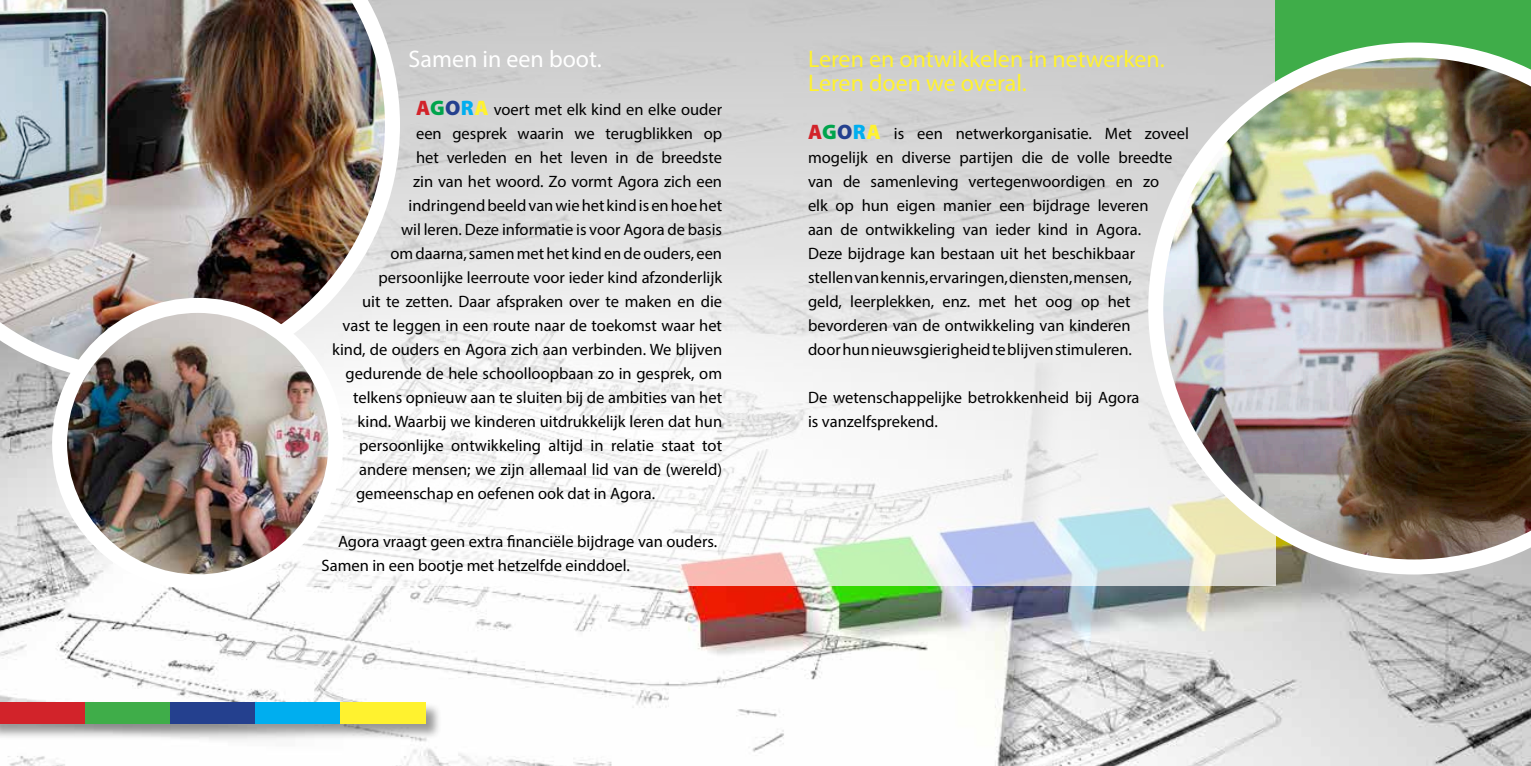
<style>
.page{position:relative;width:1531px;height:766px;background:#fff}
.page>*{position:absolute;margin:0;border:0;box-sizing:border-box;transform-origin:0 0}
.t1{font:24px/24px "Myriad Pro";color:#fff22f}
.t2{font:24px "Myriad Pro";color:#fff}
.t3{font:16.5px/24px "Myriad Pro";color:#000}
.s1{font-weight:900;font-size:21px;color:#d2232a}
.s2{font-weight:900;font-size:21px;color:#00a44c}
.s3{font-weight:900;font-size:21px;color:#24408e}
.s4{font-weight:900;font-size:21px;color:#00aeef}
.s5{font-weight:900;font-size:21px;color:#fff22f}
</style>
<div class="page">
<img style="left:0;top:383px;width:1530px;height:382px">
<svg style="left:281px;top:0;width:995px;height:585px"></svg>
<div style="left:0;top:702px;width:442px;height:38px;background:#000;opacity:.4"></div>
<div style="left:0;top:702px;width:85px;height:21px;background:#d2232a"></div>
<div style="left:85px;top:702px;width:85px;height:21px;background:#3fad49"></div>
<div style="left:170px;top:702px;width:85px;height:21px;background:#24408e"></div>
<div style="left:255px;top:702px;width:85px;height:21px;background:#00aeef"></div>
<div style="left:340px;top:702px;width:85px;height:21px;background:#fff22f"></div>
<img style="left:0;top:0;width:400px;height:383px">
<img style="left:60px;top:305px;width:276px;height:276px;border-radius:138px">
<div style="left:52px;top:298px;width:291px;height:291px;border:15px solid #fff;border-radius:50%"></div>
<div style="left:1276px;top:0;width:254px;height:142px;background:#3fad49"></div>
<img style="left:1148px;top:43px;width:382px;height:531px">
<h1 class="t2" style="left:409px;top:44px;width:195px">Samen in een boot.</h1>
<p class="t3" style="left:416px;top:97px;width:307px"><span class="s1">A</span><span class="s2">G</span><span class="s3">O</span><span class="s4">R</span><span class="s5">A</span> voert met elk kind en elke ouder</p>
<p class="t3" style="left:416px;top:121px;width:308px">een gesprek waarin we terugblikken op</p>
<p class="t3" style="left:416px;top:145px;width:307px">het verleden en het leven in de breedste</p>
<p class="t3" style="left:413px;top:169px;width:310px">zin van het woord. Zo vormt Agora zich een</p>
<p class="t3" style="left:409px;top:193px;width:315px">indringend beeld van wie het kind is en hoe het</p>
<p class="t3" style="left:401px;top:217px;width:323px">wil leren. Deze informatie is voor Agora de basis</p>
<p class="t3" style="left:391px;top:241px;width:333px">om daarna, samen met het kind en de ouders, een</p>
<p class="t3" style="left:379px;top:265px;width:345px">persoonlijke leerroute voor ieder kind afzonderlijk</p>
<p class="t3" style="left:362px;top:289px;width:362px">uit te zetten. Daar afspraken over te maken en die</p>
<p class="t3" style="left:343px;top:313px;width:381px">vast te leggen in een route naar de toekomst waar het</p>
<p class="t3" style="left:332px;top:337px;width:392px">kind, de ouders en Agora zich aan verbinden. We blijven</p>
<p class="t3" style="left:346px;top:361px;width:378px">gedurende de hele schoolloopbaan zo in gesprek, om</p>
<p class="t3" style="left:353px;top:385px;width:371px">telkens opnieuw aan te sluiten bij de ambities van het</p>
<p class="t3" style="left:358px;top:409px;width:366px">kind. Waarbij we kinderen uitdrukkelijk leren dat hun</p>
<p class="t3" style="left:359px;top:433px;width:365px">persoonlijke ontwikkeling altijd in relatie staat tot</p>
<p class="t3" style="left:359px;top:457px;width:364px">andere mensen; we zijn allemaal lid van de (wereld)</p>
<p class="t3" style="left:356px;top:481px;width:300px">gemeenschap en oefenen ook dat in Agora.</p>
<p class="t3" style="left:322px;top:529px;width:397px;text-indent:16px">Agora vraagt geen extra financiële bijdrage van ouders.<br>Samen in een bootje met hetzelfde einddoel.</p>
<h1 class="t1" style="left:808px;top:46px;width:358px">Leren en ontwikkelen in netwerken.<br>Leren doen we overal.</h1>
<p class="t3" style="left:808px;top:121px;width:382px"><span class="s1">A</span><span class="s2">G</span><span class="s3">O</span><span class="s4">R</span><span class="s5">A</span> is een netwerkorganisatie. Met zoveel mogelijk en diverse partijen die de volle breedte van de samenleving vertegenwoordigen en zo<br>elk op hun eigen manier een bijdrage leveren<br>aan de ontwikkeling van ieder kind in Agora.<br>Deze bijdrage kan bestaan uit het beschikbaar<br>stellen van kennis, ervaringen, diensten, mensen,<br>geld, leerplekken, enz. met het oog op het bevorderen van de ontwikkeling van kinderen<br>door hun nieuwsgierigheid te blijven stimuleren.</p>
<p class="t3" style="left:808px;top:385px;width:333px">De wetenschappelijke betrokkenheid bij Agora is vanzelfsprekend.</p>
</div>
